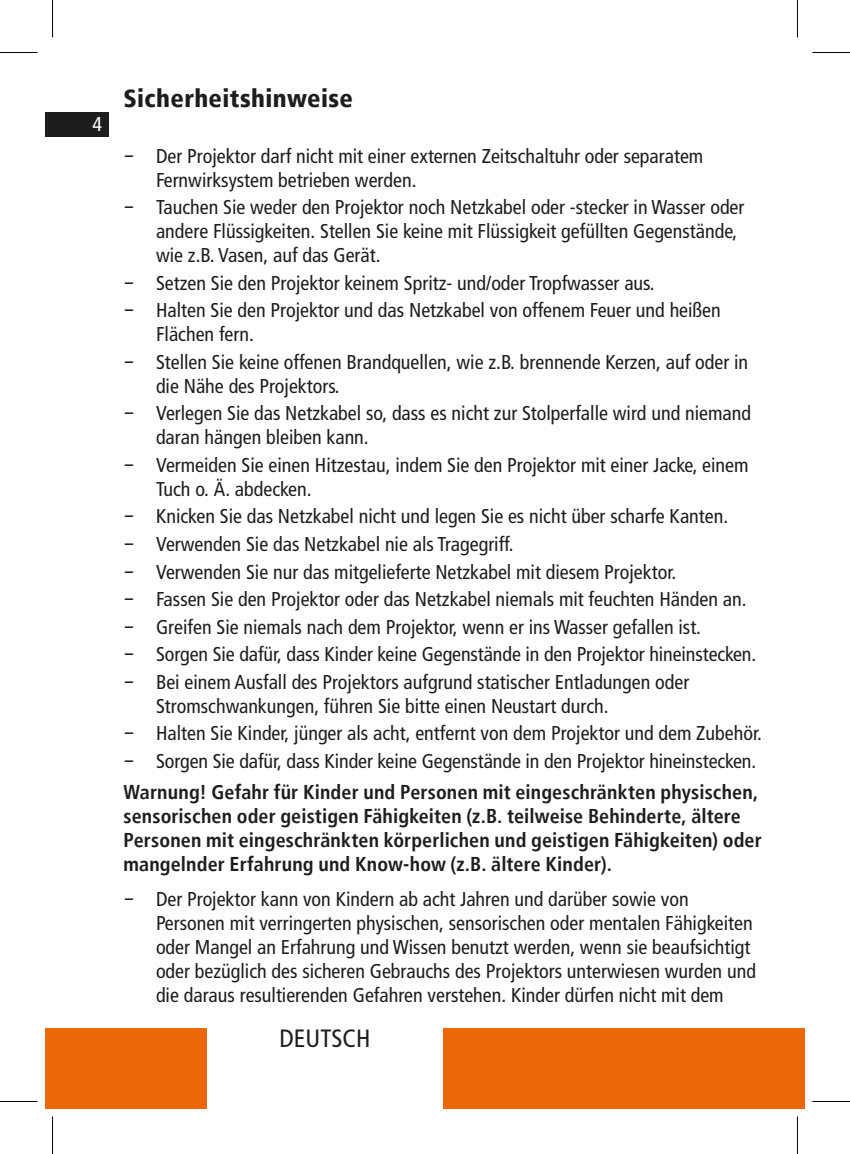
<style>
.page{position:relative;width:850px;height:1154px;background:#fff}
.page>*{position:absolute;margin:0;border:0;box-sizing:border-box;transform-origin:0 0}
.t1{font:900 condensed 25px "Frutiger LT";letter-spacing:.015em;color:#1d1d1b}
.t2{font:condensed 25px "Frutiger LT";color:#1d1d1b}
.t3{font:condensed 20px/27.5px "Frutiger LT";color:#1d1d1b}
.t4{font:700 condensed 20px/24px "Frutiger LT";letter-spacing:.005em;color:#1d1d1b}
.t5{font:condensed 20px "Frutiger LT";color:#fff}
.s1{font-family:"ALDISUEDOT";font-stretch:normal}
</style>
<div class="page">
<div style="left:45px;top:112px;width:64px;height:25px;background:#1d1d1b"></div>
<div style="left:45px;top:1028px;width:161px;height:80px;background:#ec6708"></div>
<div style="left:443px;top:1028px;width:361px;height:80px;background:#ec6708"></div>
<hr style="left:0;top:52px;width:38px;height:1px;background:#000">
<hr style="left:812px;top:52px;width:37px;height:1px;background:#000">
<hr style="left:0;top:1101px;width:38px;height:1px;background:#000">
<hr style="left:812px;top:1101px;width:37px;height:1px;background:#000">
<hr style="left:52px;top:0;width:1px;height:38px;background:#000">
<hr style="left:52px;top:1116px;width:1px;height:38px;background:#000">
<hr style="left:796px;top:0;width:1px;height:38px;background:#000">
<hr style="left:796px;top:1116px;width:1px;height:38px;background:#000">
<p class="t5" style="left:93px;top:113px;width:11px">4</p>
<p class="t1" style="left:123px;top:83px;width:231px">Sicherheitshinweise</p>
<p class="t3" style="left:156px;top:144px;width:548px;line-height:24px;text-indent:-32px"><span class="s1">−</span> Der Projektor darf nicht mit einer externen Zeitschaltuhr oder separatem<br>Fernwirksystem betrieben werden.</p>
<p class="t3" style="left:156px;top:195px;width:589px;line-height:24px;text-indent:-32px"><span class="s1">−</span> Tauchen Sie weder den Projektor noch Netzkabel oder -stecker in Wasser oder andere Flüssigkeiten. Stellen Sie keine mit Flüssigkeit gefüllten Gegenstände, wie z.B. Vasen, auf das Gerät.</p>
<p class="t3" style="left:123px;top:269px;width:598px"><span class="s1">−</span> Setzen Sie den Projektor keinem Spritz- und/oder Tropfwasser aus.<br><span class="s1">−</span> Halten Sie den Projektor und das Netzkabel von offenem Feuer und heißen</p>
<p class="t3" style="left:123px;top:321px;width:626px;text-indent:32px">Flächen fern.<br><span class="s1">−</span> Stellen Sie keine offenen Brandquellen, wie z.B. brennende Kerzen, auf oder in</p>
<p class="t3" style="left:123px;top:372px;width:628px;text-indent:32px">die Nähe des Projektors.<br><span class="s1">−</span> Verlegen Sie das Netzkabel so, dass es nicht zur Stolperfalle wird und niemand</p>
<p class="t3" style="left:123px;top:424px;width:626px;text-indent:32px">daran hängen bleiben kann.<br><span class="s1">−</span> Vermeiden Sie einen Hitzestau, indem Sie den Projektor mit einer Jacke, einem</p>
<p class="t3" style="left:123px;top:475px;width:634px;text-indent:32px">Tuch o. Ä. abdecken.<br><span class="s1">−</span> Knicken Sie das Netzkabel nicht und legen Sie es nicht über scharfe Kanten.<br><span class="s1">−</span> Verwenden Sie das Netzkabel nie als Tragegriff.<br><span class="s1">−</span> Verwenden Sie nur das mitgelieferte Netzkabel mit diesem Projektor.<br><span class="s1">−</span> Fassen Sie den Projektor oder das Netzkabel niemals mit feuchten Händen an. <span class="s1">−</span> Greifen Sie niemals nach dem Projektor, wenn er ins Wasser gefallen ist.<br><span class="s1">−</span> Sorgen Sie dafür, dass Kinder keine Gegenstände in den Projektor hineinstecken. <span class="s1">−</span> Bei einem Ausfall des Projektors aufgrund statischer Entladungen oder</p>
<p class="t3" style="left:123px;top:692px;width:639px;text-indent:32px">Stromschwankungen, führen Sie bitte einen Neustart durch.<br><span class="s1">−</span> Halten Sie Kinder, jünger als acht, entfernt von dem Projektor und dem Zubehör. <span class="s1">−</span> Sorgen Sie dafür, dass Kinder keine Gegenstände in den Projektor hineinstecken.</p>
<p class="t4" style="left:123px;top:780px;width:639px">Warnung! Gefahr für Kinder und Personen mit eingeschränkten physischen, sensorischen oder geistigen Fähigkeiten (z.B. teilweise Behinderte, ältere Personen mit eingeschränkten körperlichen und geistigen Fähigkeiten) oder mangelnder Erfahrung und Know-how (z.B. ältere Kinder).</p>
<p class="t3" style="left:156px;top:887px;width:601px;line-height:24px;text-indent:-32px"><span class="s1">−</span> Der Projektor kann von Kindern ab acht Jahren und darüber sowie von Personen mit verringerten physischen, sensorischen oder mentalen Fähigkeiten oder Mangel an Erfahrung und Wissen benutzt werden, wenn sie beaufsichtigt oder bezüglich des sicheren Gebrauchs des Projektors unterwiesen wurden und die daraus resultierenden Gefahren verstehen. Kinder dürfen nicht mit dem</p>
<p class="t2" style="left:279px;top:1023px;width:92px">DEUTSCH</p>
</div>
